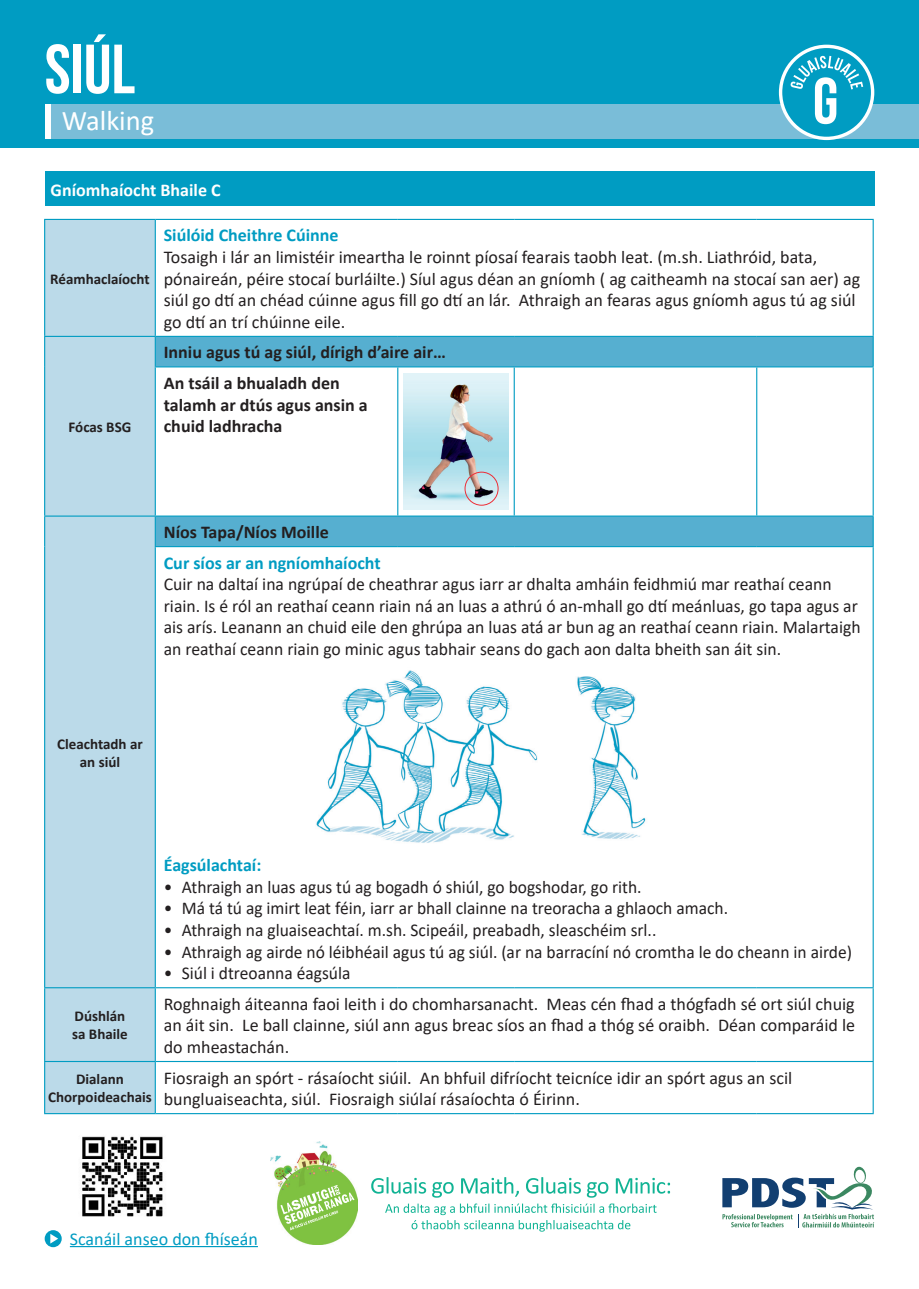
<style>
.page{position:relative;width:919px;height:1289px;background:#fff}
.page>*{position:absolute;margin:0;border:0;box-sizing:border-box;transform-origin:0 0}
.t1{font:700 69.45px "Bebas Neue";color:#fff}
.t2{font:28.5px "Calibri";color:#fff}
.t3{font:18px/21.6px "Calibri";color:#231f20}
.t4{font:700 18px/30.5px "Calibri";color:#231f20}
.t5{font:700 18px "Calibri";color:#009cc2}
.t6{font:18px "Calibri";color:#009cc2}
.t7{font:700 18px "Calibri";color:#fff}
.t8{font:700 15px/18px "Calibri";color:#231f20;text-align:center}
</style>
<div class="page">
<div style="left:0;top:0;width:918px;height:148px;background:#009cc2"></div>
<div style="left:50px;top:104px;width:868px;height:35px;background:#7abdd8"></div>
<div style="left:45px;top:104px;width:5px;height:35px;background:#fff"></div>
<svg style="left:780px;top:46px;width:92px;height:93px"></svg>
<svg style="left:790px;top:56px;width:73px;height:68px"></svg>
<div style="left:778px;top:45px;width:96px;height:95px;border:3px solid #fff;border-radius:50%"></div>
<div style="left:45px;top:220px;width:110px;height:893px;background:#bbdae9"></div>
<svg style="left:156px;top:337px;width:716px;height:209px"></svg>
<hr style="left:155px;top:219px;width:243px;height:1px;background:#009cc2">
<hr style="left:398px;top:219px;width:116px;height:1px;background:#009cc2">
<hr style="left:514px;top:219px;width:242px;height:1px;background:#009cc2">
<hr style="left:756px;top:219px;width:117px;height:1px;background:#009cc2">
<hr style="left:872px;top:220px;width:1px;height:116px;background:#009cc2">
<hr style="left:155px;top:336px;width:243px;height:1px;background:#009cc2">
<hr style="left:398px;top:336px;width:116px;height:1px;background:#009cc2">
<hr style="left:514px;top:336px;width:242px;height:1px;background:#009cc2">
<hr style="left:756px;top:336px;width:117px;height:1px;background:#009cc2">
<svg style="left:872px;top:337px;width:1px;height:29px"></svg>
<hr style="left:155px;top:366px;width:243px;height:1px;background:#009cc2">
<hr style="left:397px;top:367px;width:1px;height:148px;background:#009cc2">
<hr style="left:398px;top:366px;width:116px;height:1px;background:#009cc2">
<hr style="left:513px;top:367px;width:1px;height:148px;background:#009cc2">
<hr style="left:514px;top:366px;width:242px;height:1px;background:#009cc2">
<hr style="left:756px;top:367px;width:1px;height:148px;background:#009cc2">
<hr style="left:756px;top:366px;width:117px;height:1px;background:#009cc2">
<hr style="left:872px;top:367px;width:1px;height:148px;background:#009cc2">
<hr style="left:155px;top:515px;width:243px;height:1px;background:#009cc2">
<hr style="left:398px;top:515px;width:116px;height:1px;background:#009cc2">
<hr style="left:514px;top:515px;width:242px;height:1px;background:#009cc2">
<hr style="left:756px;top:515px;width:117px;height:1px;background:#009cc2">
<hr style="left:872px;top:516px;width:1px;height:30px;background:#009cc2">
<hr style="left:155px;top:546px;width:243px;height:1px;background:#009cc2">
<hr style="left:398px;top:546px;width:116px;height:1px;background:#009cc2">
<hr style="left:514px;top:546px;width:242px;height:1px;background:#009cc2">
<hr style="left:756px;top:546px;width:117px;height:1px;background:#009cc2">
<hr style="left:872px;top:547px;width:1px;height:440px;background:#009cc2">
<hr style="left:155px;top:987px;width:243px;height:1px;background:#009cc2">
<hr style="left:398px;top:987px;width:116px;height:1px;background:#009cc2">
<hr style="left:514px;top:987px;width:242px;height:1px;background:#009cc2">
<hr style="left:756px;top:987px;width:117px;height:1px;background:#009cc2">
<hr style="left:155px;top:1060px;width:243px;height:2px;background:#009cc2">
<hr style="left:398px;top:1060px;width:116px;height:2px;background:#009cc2">
<hr style="left:514px;top:1060px;width:242px;height:2px;background:#009cc2">
<hr style="left:756px;top:1060px;width:117px;height:2px;background:#009cc2">
<hr style="left:155px;top:1113px;width:243px;height:1px;background:#009cc2">
<hr style="left:398px;top:1113px;width:116px;height:1px;background:#009cc2">
<hr style="left:514px;top:1113px;width:242px;height:1px;background:#009cc2">
<hr style="left:756px;top:1113px;width:117px;height:1px;background:#009cc2">
<hr style="left:872px;top:988px;width:1px;height:72px;background:#009cc2">
<hr style="left:872px;top:1062px;width:1px;height:51px;background:#009cc2">
<hr style="left:44px;top:220px;width:1px;height:116px;background:#009cc2">
<hr style="left:44px;top:219px;width:111px;height:1px;background:#009cc2">
<hr style="left:155px;top:220px;width:1px;height:116px;background:#009cc2">
<hr style="left:44px;top:337px;width:1px;height:30px;background:#009cc2">
<hr style="left:44px;top:367px;width:1px;height:148px;background:#009cc2">
<hr style="left:44px;top:336px;width:111px;height:1px;background:#009cc2">
<svg style="left:155px;top:337px;width:1px;height:29px"></svg>
<hr style="left:155px;top:367px;width:1px;height:148px;background:#009cc2">
<hr style="left:44px;top:516px;width:1px;height:30px;background:#009cc2">
<hr style="left:44px;top:546px;width:1px;height:441px;background:#009cc2">
<hr style="left:44px;top:515px;width:111px;height:1px;background:#009cc2">
<hr style="left:155px;top:516px;width:1px;height:30px;background:#009cc2">
<hr style="left:155px;top:547px;width:1px;height:440px;background:#009cc2">
<hr style="left:44px;top:988px;width:1px;height:72px;background:#009cc2">
<hr style="left:44px;top:987px;width:111px;height:1px;background:#009cc2">
<hr style="left:155px;top:988px;width:1px;height:72px;background:#009cc2">
<hr style="left:44px;top:1062px;width:1px;height:51px;background:#009cc2">
<hr style="left:44px;top:1060px;width:111px;height:2px;background:#009cc2">
<hr style="left:44px;top:1113px;width:111px;height:1px;background:#009cc2">
<hr style="left:155px;top:1062px;width:1px;height:51px;background:#009cc2">
<img style="left:403px;top:373px;width:105px;height:136px">
<div style="left:464px;top:472px;width:34px;height:33px;border:1px solid #ee2d36;border-radius:50%"></div>
<img style="left:316px;top:670px;width:330px;height:173px">
<div style="left:45px;top:171px;width:829px;height:35px;background:#009cc2"></div>
<svg style="left:722px;top:1166px;width:152px;height:61px"></svg>
<hr style="left:70px;top:1245px;width:188px;height:2px;background:#009cc2">
<div style="left:45px;top:1230px;width:17px;height:17px;background:#009cc2;border-radius:50%"></div>
<svg style="left:50px;top:1234px;width:8px;height:9px"></svg>
<svg style="left:371px;top:1177px;width:299px;height:54px"></svg>
<img style="left:270px;top:1141px;width:87px;height:103px">
<svg style="left:280px;top:1184px;width:74px;height:46px;background:#9ccf6c"></svg>
<img style="left:82px;top:1136px;width:81px;height:81px">
<h1 class="t1" style="left:45px;top:31px;width:92px">Siúl</h1>
<h2 class="t2" style="left:62px;top:101px;width:94px">Walking</h2>
<p class="t7" style="left:51px;top:177px;width:172px">Gníomhaíocht Bhaile C</p>
<p class="t8" style="left:50px;top:269px;width:101px">Réamhaclaíocht</p>
<p class="t8" style="left:69px;top:417px;width:64px">Fócas BSG</p>
<p class="t5" style="left:164px;top:223px;width:176px">Siúlóid Cheithre Cúinne</p>
<p class="t3" style="left:164px;top:246px;width:697px">Tosaigh i lár an limistéir imeartha le roinnt píosaí fearais taobh leat. (m.sh. Liathróid, bata, pónaireán, péire stocaí burláilte.) Síul agus déan an gníomh ( ag caitheamh na stocaí san aer) ag siúl go dtí an chéad cúinne agus fill go dtí an lár. Athraigh an fearas agus gníomh agus tú ag siúl go dtí an trí chúinne eile.</p>
<p class="t4" style="left:164px;top:337px;width:283px">Inniu agus tú ag siúl, dírigh d’aire air…<br>An tsáil a bhualadh den</p>
<p class="t4" style="left:164px;top:393px;width:205px;line-height:21.6px">talamh ar dtús agus ansin a chuid ladhracha</p>
<p class="t4" style="left:164px;top:516px;width:166px">Níos Tapa/Níos Moille</p>
<p class="t5" style="left:164px;top:550px;width:218px">Cur síos ar an ngníomhaíocht</p>
<p class="t3" style="left:164px;top:573px;width:698px">Cuir na daltaí ina ngrúpaí de cheathrar agus iarr ar dhalta amháin feidhmiú mar reathaí ceann riain. Is é ról an reathaí ceann riain ná an luas a athrú ó an-mhall go dtí meánluas, go tapa agus ar ais arís. Leanann an chuid eile den ghrúpa an luas atá ar bun ag an reathaí ceann riain. Malartaigh an reathaí ceann riain go minic agus tabhair seans do gach aon dalta bheith san áit sin.</p>
<p class="t8" style="left:57px;top:734px;width:87px">Cleachtadh ar an siúl</p>
<p class="t8" style="left:72px;top:1007px;width:57px;text-align:left">Dúshlán sa Bhaile</p>
<p class="t5" style="left:164px;top:852px;width:99px">Éagsúlachtaí:</p>
<p class="t3" style="left:164px;top:875px;width:479px">• Athraigh an luas agus tú ag bogadh ó shiúl, go bogshodar, go rith.</p>
<p class="t3" style="left:164px;top:897px;width:565px">• Má tá tú ag imirt leat féin, iarr ar bhall clainne na treoracha a ghlaoch amach.</p>
<p class="t3" style="left:164px;top:918px;width:494px">• Athraigh na gluaiseachtaí. m.sh. Scipeáil, preabadh, sleaschéim srl..</p>
<p class="t3" style="left:164px;top:940px;width:689px">• Athraigh ag airde nó léibhéail agus tú ag siúl. (ar na barracíní nó cromtha le do cheann in airde)</p>
<p class="t3" style="left:164px;top:962px;width:188px">• Siúl i dtreoanna éagsúla</p>
<p class="t3" style="left:164px;top:992px;width:692px;text-align:justify">Roghnaigh áiteanna faoi leith i do chomharsanacht. Meas cén fhad a thógfadh sé ort siúl chuig an áit sin. Le ball clainne, siúl ann agus breac síos an fhad a thóg sé oraibh. Déan comparáid le do mheastachán.</p>
<p class="t8" style="left:48px;top:1069px;width:105px">Dialann<br>Chorpoideachais</p>
<p class="t3" style="left:164px;top:1066px;width:630px">Fiosraigh an spórt - rásaíocht siúil. An bhfuil difríocht teicníce idir an spórt agus an scil bungluaiseachta, siúl. Fiosraigh siúlaí rásaíochta ó Éirinn.</p>
<p class="t6" style="left:70px;top:1225px;width:189px">Scanáil anseo don fhíseán</p>
</div>
